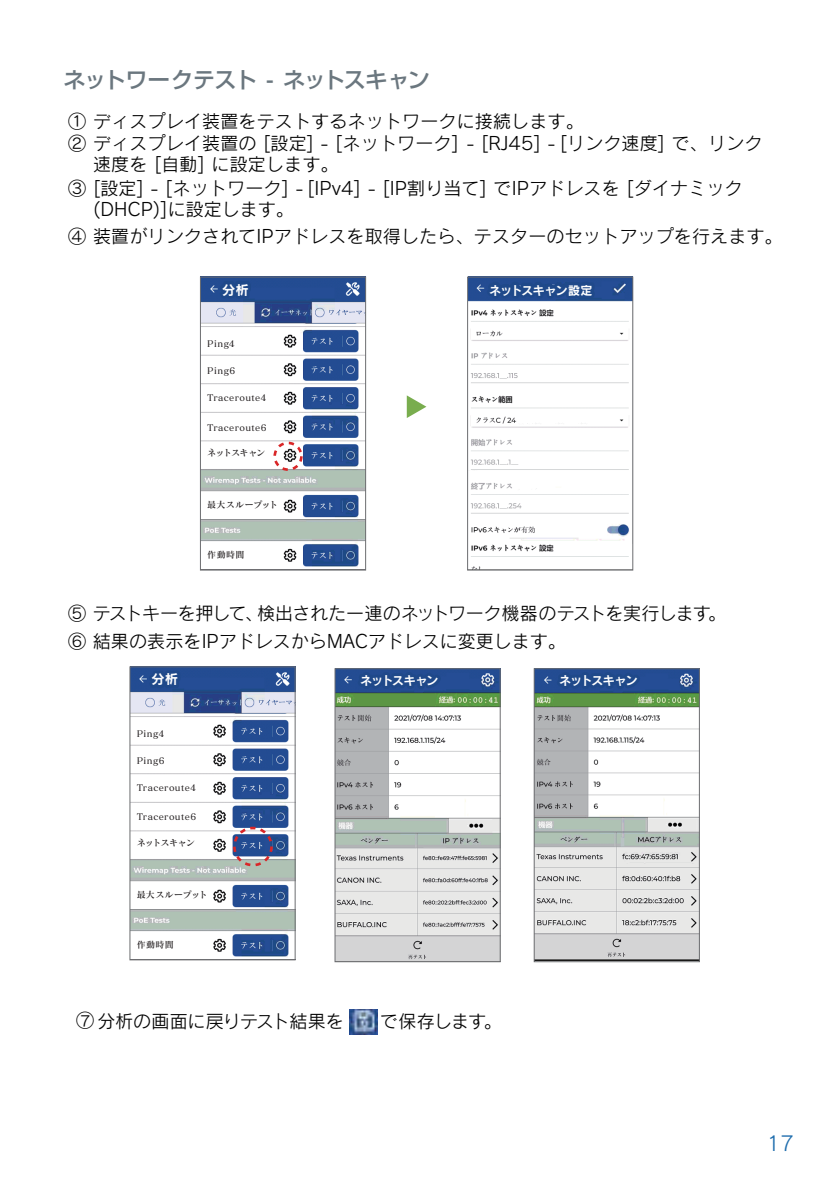
<style>
.page{position:relative;width:840px;height:1191px;background:#fff}
.page>*{position:absolute;margin:0;border:0;box-sizing:border-box;transform-origin:0 0}
.t1{font:22px "A TTC Shin Go Medium";letter-spacing:-.04em;color:#6b777f}
.t2{font:20px "Rodin Pro M";color:#1e6dad}
.t3{font:18px/21.6px "Rodin Pro M";letter-spacing:.01em;color:#030303}
.t4{font:18px "Rodin Pro M";letter-spacing:-.015em;color:#030303}
.t5{font:13.2px "Rodin Pro B";color:#fff}
.t6{font:12px "Rodin Pro B";letter-spacing:-.09em;color:#fff}
.t7{font:12px "Rodin Pro B";letter-spacing:-.06em;color:#fff}
.t8{font:9px "Matisse Pro DB";letter-spacing:.04em;color:#231f20}
.t9{font:9px "Matisse Pro DB";letter-spacing:.02em;color:#231f20}
.t10{font:9px "Matisse Pro DB";letter-spacing:-.1em;color:#231f20}
</style>
<div class="page">
<svg style="left:406px;top:395px;width:20px;height:23px"></svg>
<img style="left:349px;top:1009px;width:28px;height:25px">
<img style="left:201px;top:276px;width:164px;height:291px">
<div style="left:200px;top:277px;width:166px;height:293px;border:1px solid #6c6d70"></div>
<div style="left:273px;top:441px;width:29px;height:30px;border:3px dashed #d92628;border-radius:50%"></div>
<svg style="left:210px;top:276px;width:46px;height:30px"></svg>
<img style="left:131px;top:668px;width:162px;height:289px">
<div style="left:129px;top:666px;width:166px;height:294px;border:1px solid #6c6d70"></div>
<svg style="left:139px;top:666px;width:47px;height:29px"></svg>
<img style="left:469px;top:279px;width:161px;height:289px">
<div style="left:467px;top:277px;width:165px;height:293px;border:1px solid #6c6d70"></div>
<svg style="left:477px;top:276px;width:129px;height:28px;background:#3b5e98"></svg>
<img style="left:336px;top:670px;width:162px;height:290px">
<div style="left:334px;top:668px;width:166px;height:294px;border:1px solid #6c6d70"></div>
<svg style="left:348px;top:668px;width:98px;height:26px;background:#264d88"></svg>
<img style="left:535px;top:670px;width:162px;height:290px">
<div style="left:533px;top:668px;width:166px;height:294px;border:1px solid #6c6d70"></div>
<svg style="left:547px;top:668px;width:98px;height:26px;background:#264d89"></svg>
<div style="left:233px;top:826px;width:40px;height:40px;border:3px dashed #d92628;border-radius:50%"></div>
<p class="t1" style="left:64px;top:61px;width:367px">ネットワークテスト - ネットスキャン</p>
<p class="t3" style="left:68px;top:110px;width:517px">① ディスプレイ装置をテストするネットワークに接続します。</p>
<p class="t3" style="left:68px;top:131px;width:695px">② ディスプレイ装置の [設定] - [ネットワーク] - [RJ45] - [リンク速度] で、リンク</p>
<p class="t3" style="left:93px;top:153px;width:247px">速度を [自動] に設定します。</p>
<p class="t3" style="left:93px;top:177px;width:650px;text-indent:-25px">③ [設定] - [ネットワーク] - [IPv4] - [IP割り当て] でIPアドレスを [ダイナミック(DHCP)]に設定します。</p>
<p class="t3" style="left:68px;top:225px;width:715px">④ 装置がリンクされてIPアドレスを取得したら、テスターのセットアップを行えます。</p>
<p class="t5" style="left:222px;top:281px;width:28px">分析</p>
<p class="t8" style="left:207px;top:338px;width:29px">Ping4</p>
<p class="t8" style="left:207px;top:365px;width:30px">Ping6</p>
<p class="t8" style="left:207px;top:392px;width:61px">Traceroute4</p>
<p class="t8" style="left:207px;top:421px;width:61px">Traceroute6</p>
<p class="t10" style="left:207px;top:447px;width:60px">ネットスキャン</p>
<p class="t9" style="left:207px;top:499px;width:73px">最大スループット</p>
<p class="t8" style="left:207px;top:549px;width:39px">作動時間</p>
<p class="t7" style="left:489px;top:282px;width:105px">ネットスキャン設定</p>
<p class="t3" style="left:68px;top:599px;width:659px;line-height:28.2px">⑤ テストキーを押して、検出された一連のネットワーク機器のテストを実行します。<br>⑥ 結果の表示をIPアドレスからMACアドレスに変更します。</p>
<p class="t5" style="left:151px;top:670px;width:28px">分析</p>
<p class="t8" style="left:137px;top:727px;width:29px">Ping4</p>
<p class="t8" style="left:137px;top:754px;width:30px">Ping6</p>
<p class="t8" style="left:137px;top:782px;width:61px">Traceroute4</p>
<p class="t8" style="left:137px;top:811px;width:61px">Traceroute6</p>
<p class="t10" style="left:137px;top:836px;width:60px">ネットスキャン</p>
<p class="t9" style="left:137px;top:888px;width:73px">最大スループット</p>
<p class="t8" style="left:137px;top:939px;width:39px">作動時間</p>
<p class="t6" style="left:360px;top:672px;width:80px">ネットスキャン</p>
<p class="t6" style="left:559px;top:672px;width:80px">ネットスキャン</p>
<p class="t4" style="left:76px;top:1009px;width:427px">⑦ 分析の画面に戻りテスト結果を　　で保存します。</p>
<p class="t2" style="left:766px;top:1130px;width:29px">17</p>
</div>
